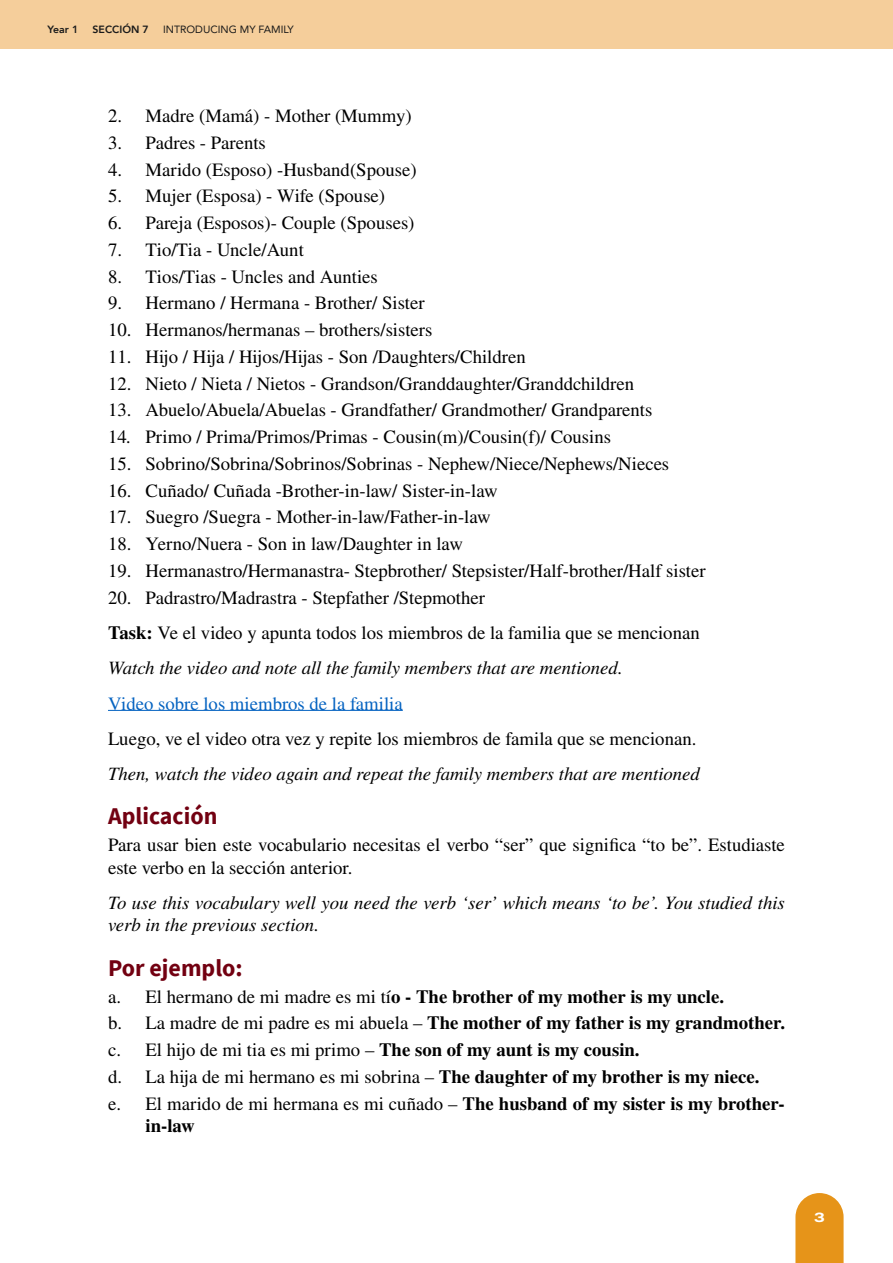
<style>
.page{position:relative;width:893px;height:1263px;background:#fff}
.page>*{position:absolute;margin:0;border:0;box-sizing:border-box;transform-origin:0 0}
.t1{font:700 24px "Source Sans Pro";color:#720011}
.t2{font:18.75px/35.2px "STIX General";color:#000}
.t3{font:700 18.75px/26.7px "STIX General";color:#000}
.t4{font:italic 18.75px/22.5px "STIX General";color:#000}
.t5{font:18.75px "STIX General";color:#0563c1}
.t6{font:800 13.5px "Archivo Expanded";color:#fff}
.t7{font:10.5px "Avenir";color:#1a1a1a}
.t8{font:800 10.5px "Avenir";color:#1a1a1a}
.s1{font-style:italic}
.s2{font-weight:700}
.s3{font-weight:400}
</style>
<div class="page">
<div style="left:0;top:0;width:893px;height:49px;background:#f5ce9b"></div>
<svg style="left:795px;top:1193px;width:49px;height:70px;background:#e89d2e"></svg>
<hr style="left:108px;top:710px;width:295px;height:1px;background:#0563c1">
<p class="t8" style="left:48px;top:21px;width:32px">Year 1</p>
<p class="t8" style="left:93px;top:21px;width:58px">SECCIÓN 7</p>
<p class="t7" style="left:163px;top:21px;width:132px">INTRODUCING MY FAMILY</p>
<p class="t2" style="left:108px;top:99px;width:305px">2. Madre (Mamá) - Mother (Mummy)</p>
<p class="t2" style="left:108px;top:126px;width:159px">3. Padres - Parents</p>
<p class="t2" style="left:108px;top:153px;width:310px">4. Marido (Esposo) -Husband(Spouse)</p>
<p class="t2" style="left:108px;top:179px;width:279px">5. Mujer (Esposa) - Wife (Spouse)</p>
<p class="t2" style="left:108px;top:206px;width:308px">6. Pareja (Esposos)- Couple (Spouses)</p>
<p class="t2" style="left:108px;top:233px;width:197px">7. Tio/Tia - Uncle/Aunt</p>
<p class="t2" style="left:108px;top:260px;width:271px">8. Tios/Tias - Uncles and Aunties</p>
<p class="t2" style="left:108px;top:286px;width:318px">9. Hermano / Hermana - Brother/ Sister</p>
<p class="t2" style="left:108px;top:313px;width:326px">10. Hermanos/hermanas – brothers/sisters</p>
<p class="t2" style="left:108px;top:340px;width:419px">11. Hijo / Hija / Hijos/Hijas - Son /Daughters/Children</p>
<p class="t2" style="left:108px;top:367px;width:528px">12. Nieto / Nieta / Nietos - Grandson/Granddaughter/Granddchildren</p>
<p class="t2" style="left:108px;top:393px;width:546px">13. Abuelo/Abuela/Abuelas - Grandfather/ Grandmother/ Grandparents</p>
<p class="t2" style="left:108px;top:420px;width:505px">14<span class="s1">.</span> Primo / Prima/Primos/Primas - Cousin(m)/Cousin(f)/ Cousins</p>
<p class="t2" style="left:108px;top:447px;width:563px">15. Sobrino/Sobrina/Sobrinos/Sobrinas - Nephew/Niece/Nephews/Nieces</p>
<p class="t2" style="left:108px;top:474px;width:391px">16. Cuñado/ Cuñada -Brother-in-law/ Sister-in-law</p>
<p class="t2" style="left:108px;top:500px;width:384px">17. Suegro /Suegra - Mother-in-law/Father-in-law</p>
<p class="t2" style="left:108px;top:527px;width:356px">18. Yerno/Nuera - Son in law/Daughter in law</p>
<p class="t2" style="left:108px;top:554px;width:599px">19. Hermanastro/Hermanastra- Stepbrother/ Stepsister/Half-brother/Half sister</p>
<p class="t2" style="left:108px;top:581px;width:593px">20. Padrastro/Madrastra - Stepfather /Stepmother<br><span class="s2">Task:</span> Ve el video y apunta todos los miembros de la familia que se mencionan<br><span class="s1">Watch the video and note all the family members that are mentioned.</span></p>
<p class="t5" style="left:108px;top:690px;width:296px">Video sobre los miembros de la familia</p>
<p class="t2" style="left:108px;top:722px;width:590px">Luego, ve el video otra vez y repite los miembros de famila que se mencionan.</p>
<p class="t4" style="left:108px;top:762px;width:593px">Then, watch the video again and repeat the family members that are mentioned</p>
<p class="t1" style="left:108px;top:800px;width:111px">Aplicación</p>
<p class="t2" style="left:108px;top:834px;width:678px;line-height:22.5px">Para usar bien este vocabulario necesitas el verbo “ser” que significa “to be”. Estudiaste este verbo en la sección anterior.</p>
<p class="t4" style="left:108px;top:891px;width:678px">To use this vocabulary well you need the verb ‘ser’ which means ‘to be’. You studied this verb in the previous section.</p>
<p class="t1" style="left:108px;top:951px;width:136px">Por ejemplo:</p>
<p class="t3" style="left:108px;top:983px;width:678px"><span class="s3">a. El hermano de mi madre es mi tí</span>o - The brother of my mother is my uncle.<br><span class="s3">b. La madre de mi padre es mi abuela –</span> The mother of my father is my grandmother. <span class="s3">c. El hijo de mi tia es mi primo –</span> The son of my aunt is my cousin.<br><span class="s3">d. La hija de mi hermano es mi sobrina –</span> The daughter of my brother is my niece.<br><span class="s3">e. El marido de mi hermana es mi cuñado –</span> The husband of my sister is my brother-</p>
<p class="t3" style="left:146px;top:1113px;width:51px">in-law</p>
<p class="t6" style="left:814px;top:1207px;width:12px">3</p>
</div>
